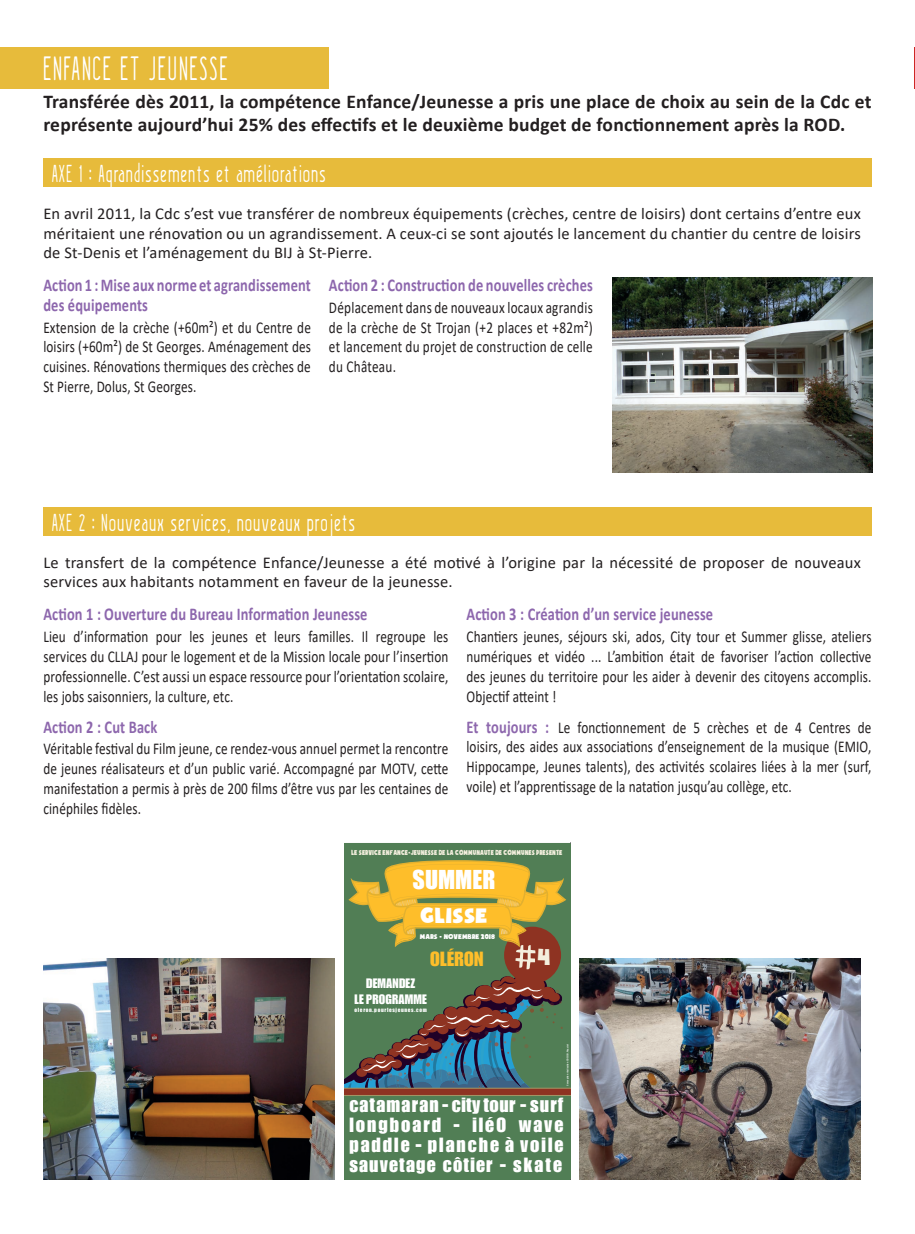
<style>
.page{position:relative;width:915px;height:1234px;background:#fff}
.page>*{position:absolute;margin:0;border:0;box-sizing:border-box;transform-origin:0 0}
.t1{font:33px "Kraftstoff";letter-spacing:.08em;color:#fff;scale:.8 1}
.t2{font:26.85px "Soupof Justice";color:#f4efde}
.t3{font:24px "Kraftstoff";letter-spacing:.08em;color:#fff;scale:.8 1}
.t4{font:24px "Soupof Justice";color:#fff}
.t5{font:24px "Impact";color:#fff}
.t6{font:20.1px/20.1px "Impact LT";letter-spacing:.1em;color:#fff;text-align:justify}
.t7{font:20.1px "Impact LT";letter-spacing:.015em;color:#febe2a}
.t8{font:700 19.5px/23.4px "Calibri";letter-spacing:.01em;color:#231f20}
.t9{font:700 18px/19.8px "Calibri";letter-spacing:.01em;color:#8d67ad;scale:.8 1}
.t10{font:16.5px/19.8px "Calibri";letter-spacing:.01em;color:#231f20;text-align:justify;scale:.8 1}
.t11{font:16.5px/19.8px "Calibri";letter-spacing:.01em;color:#231f20;text-align:justify}
.t12{font:13.35px/16px "Impact LT";letter-spacing:.015em;color:#fff;text-align:center}
.t13{font:8.1px "Soupof Justice";letter-spacing:.01em;color:#f4efde;scale:.8 1}
.t14{font:7.8px "Soupof Justice";color:#fff}
.t15{font:5.25px "Impact";letter-spacing:.13em;color:#fff}
.t16{font:700 2.4px "DIN";color:#fff}
.s1{font-weight:700;font-size:18px;color:#8d67ad}
</style>
<div class="page">
<div style="left:43px;top:157px;width:828px;height:29px;background:#e7bb3b"></div>
<div style="left:0;top:47px;width:328px;height:42px;background:#e7bb3b"></div>
<img style="left:612px;top:277px;width:260px;height:195px">
<div style="left:43px;top:507px;width:828px;height:29px;background:#e7bb3b"></div>
<hr style="left:914px;top:47px;width:1px;height:42px;background:#ce2725">
<img style="left:43px;top:958px;width:291px;height:221px">
<img style="left:579px;top:958px;width:281px;height:221px">
<div style="left:344px;top:842px;width:226px;height:336px;background:#517e55"></div>
<svg style="left:344px;top:860px;width:226px;height:235px"></svg>
<h1 class="t1" style="left:43px;top:48px;width:232px">ENFANCE ET JEUNESSE</h1>
<p class="t8" style="left:43px;top:89px;width:829px">Transférée dès 2011, la compétence Enfance/Jeunesse a pris une place de choix au sein de la Cdc et représente aujourd’hui 25% des effectifs et le deuxième budget de fonctionnement après la ROD.</p>
<h3 class="t3" style="left:52px;top:158px;width:343px">AXE 1 : Agrandissements et améliorations</h3>
<p class="t11" style="left:43px;top:203px;width:818px">En avril 2011, la Cdc s’est vue transférer de nombreux équipements (crèches, centre de loisirs) dont certains d’entre eux méritaient une rénovation ou un agrandissement. A ceux-ci se sont ajoutés le lancement du chantier du centre de loisirs de St-Denis et l’aménagement du BIJ à St-Pierre.</p>
<p class="t9" style="left:43px;top:274px;width:336px">Action 1 : Mise aux norme et agrandissement des équipements</p>
<p class="t10" style="left:43px;top:317px;width:336px">Extension de la crèche (+60m²) et du Centre de loisirs (+60m²) de St Georges. Aménagement des cuisines. Rénovations thermiques des crèches de St Pierre, Dolus, St Georges.</p>
<p class="t9" style="left:329px;top:274px;width:331px">Action 2 : Construction de nouvelles crèches</p>
<p class="t10" style="left:329px;top:297px;width:331px">Déplacement dans de nouveaux locaux agrandis de la crèche de St Trojan (+2 places et +82m²) et lancement du projet de construction de celle du Château.</p>
<h3 class="t3" style="left:52px;top:507px;width:380px">AXE 2 : Nouveaux services, nouveaux projets</h3>
<p class="t11" style="left:43px;top:551px;width:818px">Le transfert de la compétence Enfance/Jeunesse a été motivé à l’origine par la nécessité de proposer de nouveaux services aux habitants notamment en faveur de la jeunesse.</p>
<p class="t9" style="left:43px;top:604px;width:406px">Action 1 : Ouverture du Bureau Information Jeunesse</p>
<p class="t10" style="left:43px;top:626px;width:507px">Lieu d’information pour les jeunes et leurs familles. Il regroupe les services du CLLAJ pour le logement et de la Mission locale pour l’insertion professionnelle. C’est aussi un espace ressource pour l’orientation scolaire, les jobs saisonniers, la culture, etc.</p>
<p class="t9" style="left:43px;top:716px;width:144px">Action 2 : Cut Back</p>
<p class="t10" style="left:43px;top:738px;width:507px">Véritable festival du Film jeune, ce rendez-vous annuel permet la rencontre de jeunes réalisateurs et d’un public varié. Accompagné par MOTV, cette manifestation a permis à près de 200 films d’être vus par les centaines de cinéphiles fidèles.</p>
<p class="t9" style="left:466px;top:604px;width:310px">Action 3 : Création d’un service jeunesse</p>
<p class="t10" style="left:466px;top:626px;width:507px">Chantiers jeunes, séjours ski, ados, City tour et Summer glisse, ateliers numériques et vidéo ... L’ambition était de favoriser l’action collective des jeunes du territoire pour les aider à devenir des citoyens accomplis.<br>Objectif atteint !</p>
<p class="t10" style="left:466px;top:716px;width:507px"><span class="s1">Et toujours :</span> Le fonctionnement de 5 crèches et de 4 Centres de loisirs, des aides aux associations d’enseignement de la musique (EMIO, Hippocampe, Jeunes talents), des activités scolaires liées à la mer (surf, voile) et l’apprentissage de la natation jusqu’au collège, etc.</p>
<p class="t13" style="left:351px;top:849px;width:265px">LE SERVICE ENFANCE-JEUNESSE DE LA COMMUNAUTE DE COMMUNES PRESENTE</p>
<h3 class="t5" style="left:412px;top:861px;width:84px">SUMMER</h3>
<h3 class="t4" style="left:420px;top:905px;width:69px">GLISSE</h3>
<p class="t14" style="left:420px;top:933px;width:77px">MARS - NOVEMBRE 2018</p>
<p class="t7" style="left:430px;top:946px;width:55px">OLÉRON</p>
<p class="t12" style="left:354px;top:974px;width:74px">DEMANDEZ<br>LE PROGRAMME</p>
<p class="t15" style="left:354px;top:1005px;width:74px">oleron.pourlesjeunes.com</p>
<h2 class="t2" style="left:537px;top:944px;width:15px">4</h2>
<p class="t16" style="left:566px;top:1085px;width:43px;rotate:-90deg">Conception réalisation CDCIO/I.Paquiot</p>
<p class="t6" style="left:349px;top:1094px;width:215px">catamaran - city tour - surf longboard - iléO wave paddle - planche à voile sauvetage côtier - skate</p>
</div>
